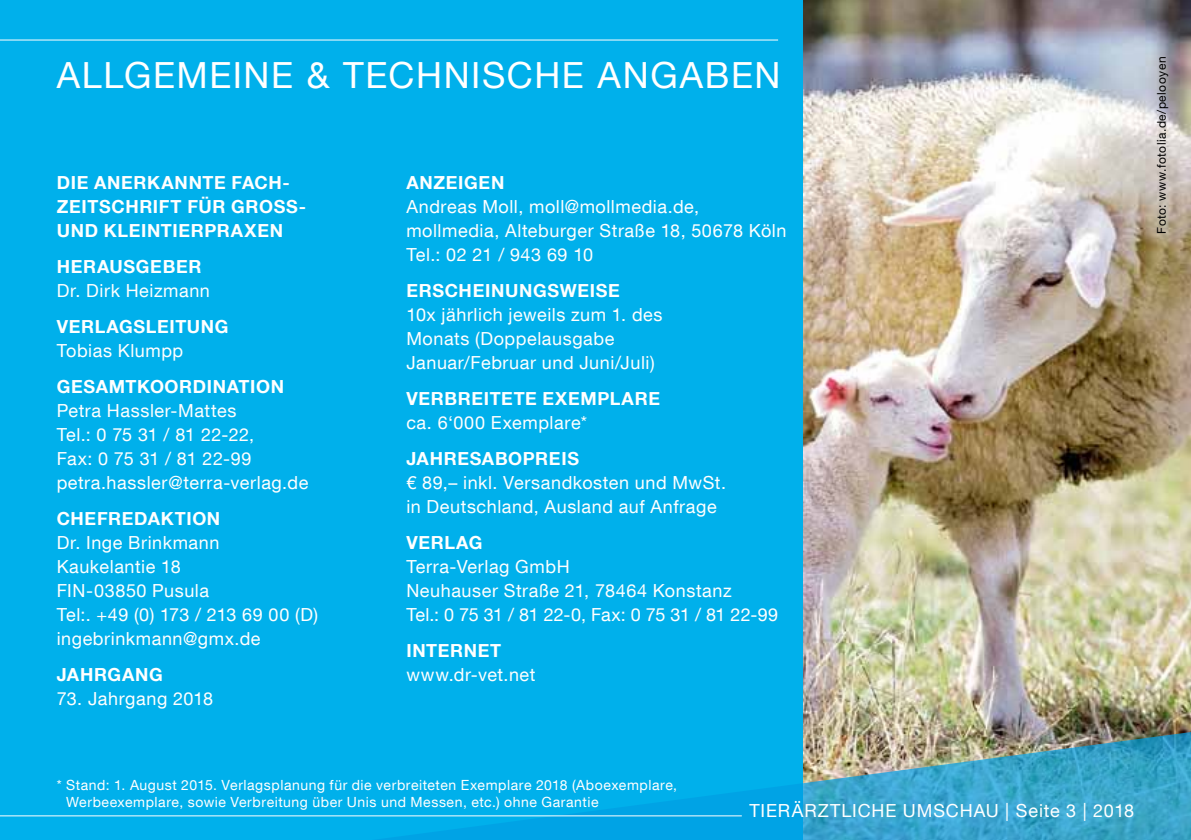
<style>
.page{position:relative;width:1191px;height:840px;background:#fff}
.page>*{position:absolute;margin:0;border:0;box-sizing:border-box;transform-origin:0 0}
.t1{font:36px "Helvetica Neue LT Com";color:#fff}
.t2{font:18px/24px "Helvetica Neue LT Com";letter-spacing:.03em;color:#fff}
.t3{font:700 18px/24px "Helvetica Neue LT Com";letter-spacing:.035em;color:#fff}
.t4{font:14px/16.8px "Helvetica Neue LT Com";letter-spacing:.04em;color:#fff}
.t5{font:12px "Helvetica Neue LT Com";letter-spacing:.045em;color:#000}
</style>
<div class="page">
<div style="left:0;top:0;width:1191px;height:839px;background:#00b0eb"></div>
<img style="left:803px;top:0;width:388px;height:666px">
<img style="left:150px;top:666px;width:1041px;height:173px">
<hr style="left:0;top:40px;width:778px;height:1px;background:#fff">
<hr style="left:0;top:815px;width:742px;height:1px;background:#fff">
<h1 class="t1" style="left:57px;top:53px;width:50px">Allgemeine</h1>
<h1 class="t1" style="left:307px;top:53px;width:84px">&amp; Technische</h1>
<h1 class="t1" style="left:597px;top:53px;width:52px">Angaben</h1>
<p class="t3" style="left:57px;top:170px;width:251px">DIE ANERKANNTE FACH-<br>ZEITSCHRIFT FÜR GROSS-<br>UND KLEINTIERPRAXEN</p>
<p class="t3" style="left:57px;top:254px;width:144px">HERAUSGEBER</p>
<p class="t2" style="left:57px;top:278px;width:155px">Dr. Dirk Heizmann</p>
<p class="t3" style="left:57px;top:314px;width:171px">VERLAGSLEITUNG</p>
<p class="t2" style="left:57px;top:338px;width:128px">Tobias Klumpp</p>
<p class="t3" style="left:57px;top:374px;width:229px">GESAMTKOORDINATION</p>
<p class="t2" style="left:57px;top:398px;width:253px">Petra Hassler-Mattes<br>Tel.: 0 75 31 / 81 22-22,<br>Fax: 0 75 31 / 81 22-99 petra.hassler@terra-verlag.de</p>
<p class="t3" style="left:57px;top:506px;width:165px">CH EFREDAKTION</p>
<p class="t2" style="left:57px;top:530px;width:263px">Dr. Inge Brinkmann<br>Kaukelantie 18<br>FIN-03850 Pusula<br>Tel:. +49 (0) 173 / 213 69 00 (D) ingebrinkmann@gmx.de</p>
<p class="t3" style="left:57px;top:662px;width:105px">JAHRGANG</p>
<p class="t2" style="left:57px;top:686px;width:158px">73. Jahrgang 2018</p>
<p class="t3" style="left:406px;top:170px;width:99px">ANZEIGEN</p>
<p class="t2" style="left:406px;top:194px;width:381px">Andreas Moll, moll@mollmedia.de, mollmedia, Alteburger Straße 18, 50678 Köln<br>Tel.: 02 21 / 943 69 10</p>
<p class="t3" style="left:406px;top:278px;width:215px">ERSCHEINUNGSWEISE</p>
<p class="t2" style="left:406px;top:302px;width:258px">10x jährlich jeweils zum 1. des<br>Monats (Doppelausgabe<br>Januar/Februar und Juni/Juli)</p>
<p class="t3" style="left:406px;top:386px;width:255px">VERBREITETE EXEMPLARE</p>
<p class="t2" style="left:406px;top:410px;width:182px">ca. 6‘000 Exemplare*</p>
<p class="t3" style="left:406px;top:446px;width:174px">JAHRESABOPREIS</p>
<p class="t2" style="left:406px;top:470px;width:321px">€ 89,– inkl. Versandkosten und MwSt. in Deutschland, Ausland auf Anfrage</p>
<p class="t3" style="left:406px;top:530px;width:75px">VERLAG</p>
<p class="t2" style="left:406px;top:554px;width:373px">Terra-Verlag GmbH<br>Neuhauser Straße 21, 78464 Konstanz<br>Tel.: 0 75 31 / 81 22-0, Fax: 0 75 31 / 81 22-99</p>
<p class="t3" style="left:406px;top:638px;width:96px">INTERNET</p>
<p class="t2" style="left:406px;top:662px;width:131px">www.dr-vet.net</p>
<p class="t5" style="left:1154px;top:233px;width:178px;rotate:-90deg">Foto: www.fotolia.de/pelooyen</p>
<p class="t4" style="left:66px;top:776px;width:612px;text-indent:-9px">* Stand: 1. August 2015. Verlagsplanung für die verbreiteten Exemplare 2018 (Aboexemplare,<br>Werbeexemplare, sowie Verbreitung über Unis und Messen, etc.) ohne Garantie</p>
<p class="t2" style="left:749px;top:797px;width:13px">tierärztliche</p>
<p class="t2" style="left:903px;top:797px;width:29px">Umschau</p>
<p class="t2" style="left:1005px;top:797px;width:130px">| Seite 3 | 2018</p>
</div>
